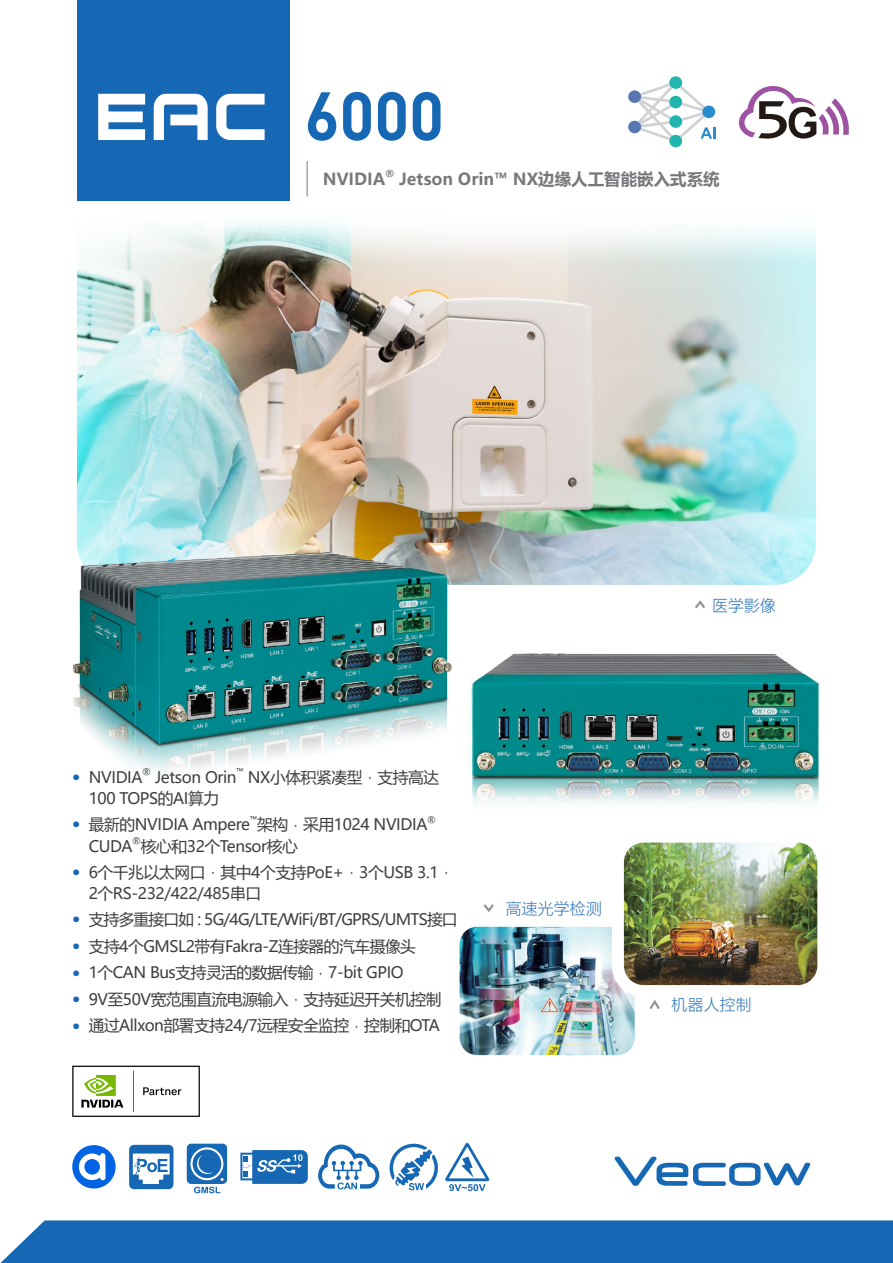
<style>
.page{position:relative;width:893px;height:1263px;background:#fff}
.page>*{position:absolute;margin:0;border:0;box-sizing:border-box;transform-origin:0 0}
.t1{font:700 67.5px "DIN Pro";color:#1768b4;scale:.95 1}
.t2{font:700 16.5px "Microsoft Ya Hei UI";color:#76787b}
.t3{font:15.75px/21.3px "Microsoft Ya Hei UI";letter-spacing:-.03em;color:#3e3e3f}
.t4{font:15.75px "Microsoft Ya Hei UI";letter-spacing:-.05em;color:#3e3e3f}
.t5{font:15.75px "Microsoft Ya Hei UI Light";letter-spacing:.02em;color:#2a71b8}
.t6{font:700 9.6px "Microsoft Ya Hei UI";color:#76787b}
.t7{font:9.15px "Microsoft Ya Hei UI";color:#3e3e3f}
.s1{font-family:"Frutiger 55 Roman";font-size:16.5px;color:#1768b4}
.s2{font-family:"Microsoft Jheng Hei";font-weight:300}
</style>
<div class="page">
<img style="left:77px;top:131px;width:739px;height:454px">
<div style="left:77px;top:0;width:213px;height:201px;background:#1768b4"></div>
<div style="left:0;top:1220px;width:893px;height:43px;background:#1768b4"></div>
<hr style="left:307px;top:161px;width:1px;height:35px;background:#76787b">
<svg style="left:615px;top:1156px;width:195px;height:30px"></svg>
<svg style="left:98px;top:94px;width:167px;height:46px"></svg>
<svg style="left:695px;top:600px;width:10px;height:8px"></svg>
<svg style="left:738px;top:86px;width:111px;height:53px"></svg>
<svg style="left:669px;top:76px;width:13px;height:13px"></svg>
<div style="left:669px;top:135px;width:13px;height:12px;background:#22b5ae;border-radius:50%"></div>
<svg style="left:628px;top:90px;width:13px;height:13px"></svg>
<div style="left:628px;top:121px;width:13px;height:12px;background:#5876b2;border-radius:50%"></div>
<svg style="left:633px;top:81px;width:82px;height:61px"></svg>
<svg style="left:649px;top:999px;width:11px;height:10px"></svg>
<svg style="left:72px;top:1066px;width:128px;height:51px"></svg>
<img style="left:471px;top:653px;width:349px;height:150px">
<img style="left:73px;top:536px;width:392px;height:236px">
<img style="left:461px;top:928px;width:173px;height:126px">
<div style="left:448px;top:915px;width:199px;height:152px;border:12px solid #fff;border-radius:23px"></div>
<img style="left:625px;top:843px;width:191px;height:141px">
<div style="left:612px;top:830px;width:217px;height:167px;border:12px solid #fff;border-radius:26px"></div>
<svg style="left:483px;top:904px;width:11px;height:8px"></svg>
<div style="left:72px;top:1145px;width:44px;height:43px;background:#0063e3;border-radius:50%"></div>
<svg style="left:79px;top:1153px;width:27px;height:27px"></svg>
<svg style="left:318px;top:1144px;width:61px;height:45px"></svg>
<svg style="left:240px;top:1150px;width:68px;height:34px;background:#4b8ac5"></svg>
<svg style="left:445px;top:1143px;width:44px;height:48px"></svg>
<svg style="left:390px;top:1144px;width:48px;height:46px"></svg>
<svg style="left:129px;top:1145px;width:44px;height:44px"></svg>
<svg style="left:187px;top:1144px;width:40px;height:49px"></svg>
<h1 class="t1" style="left:305px;top:60px;width:148px">6000</h1>
<p class="t2" style="left:323px;top:167px;width:64px">NVIDIA</p>
<p class="t6" style="left:385px;top:167px;width:11px">®</p>
<p class="t2" style="left:399px;top:167px;width:322px">Jetson Orin™ NX边缘人工智能嵌入式系统</p>
<p class="t3" style="left:72px;top:766px;width:72px"><span class="s1">•</span> NVIDIA</p>
<p class="t7" style="left:142px;top:766px;width:10px">®</p>
<p class="t3" style="left:155px;top:766px;width:83px">Jetson Orin</p>
<p class="t7" style="left:236px;top:766px;width:9px">™</p>
<p class="t3" style="left:248px;top:766px;width:193px">NX小体积紧凑型<span class="s2">，</span>支持高达</p>
<p class="t3" style="left:89px;top:787px;width:132px">100 TOPS的AI算力</p>
<p class="t3" style="left:72px;top:813px;width:357px"><span class="s1">•</span> 最新的NVIDIA Ampere 架构<span class="s2">，</span>采用1024 NVIDIA</p>
<p class="t7" style="left:250px;top:813px;width:9px">™</p>
<p class="t7" style="left:427px;top:813px;width:10px">®</p>
<p class="t3" style="left:89px;top:835px;width:45px">CUDA</p>
<p class="t7" style="left:132px;top:834px;width:10px">®</p>
<p class="t3" style="left:141px;top:835px;width:159px">核心和32个Tensor核心</p>
<p class="t3" style="left:89px;top:861px;width:367px;text-indent:-16px"><span class="s1">•</span> 6个千兆以太网口<span class="s2">，</span>其中4个支持PoE+<span class="s2">，</span>3个USB 3.1<span class="s2">，<br></span>2个RS-232/422/485串口</p>
<p class="t4" style="left:72px;top:909px;width:387px"><span class="s1">•</span> 支持多重接口如 : 5G/4G/LTE/WiFi/BT/GPRS/UMTS接口</p>
<p class="t3" style="left:72px;top:935px;width:345px"><span class="s1">•</span> 支持4个GMSL2带有Fakra-Z连接器的汽车摄像头</p>
<p class="t3" style="left:72px;top:961px;width:333px"><span class="s1">•</span> 1个CAN Bus支持灵活的数据传输<span class="s2">，</span>7-bit GPIO</p>
<p class="t3" style="left:72px;top:988px;width:371px"><span class="s1">•</span> 9V至50V宽范围直流电源输入<span class="s2">，</span>支持延迟开关机控制</p>
<p class="t3" style="left:72px;top:1015px;width:369px"><span class="s1">•</span> 通过Allxon部署支持24/7远程安全监控<span class="s2">，</span>控制和OTA</p>
<p class="t5" style="left:506px;top:898px;width:98px">高速光学检测</p>
<p class="t5" style="left:712px;top:595px;width:65px">医学影像</p>
<p class="t5" style="left:672px;top:994px;width:82px">机器人控制</p>
</div>
